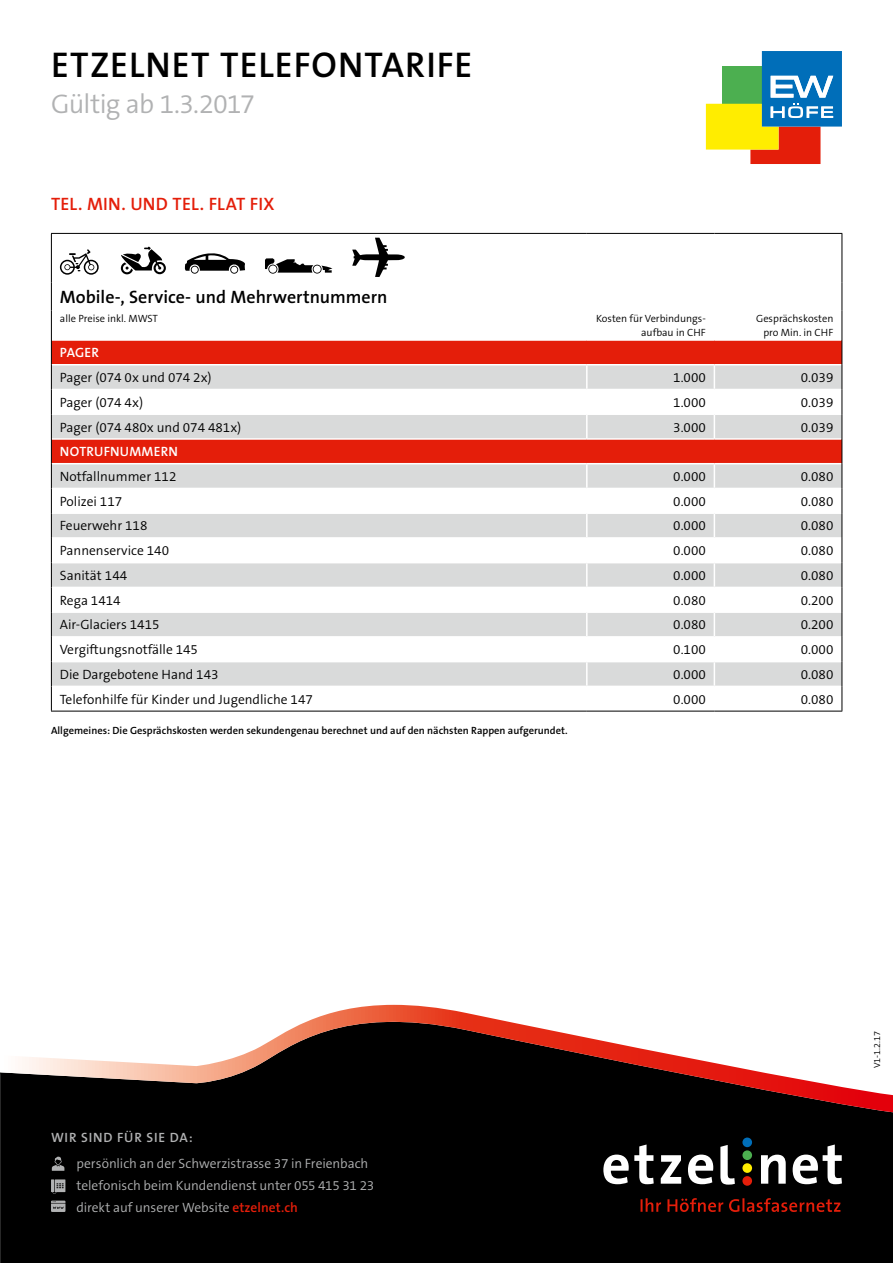
<style>
.page{position:relative;width:893px;height:1263px;background:#fff}
.page>*{position:absolute;margin:0;border:0;box-sizing:border-box;transform-origin:0 0}
.t1{font:600 36px "The Sans B6";letter-spacing:.03em;color:#000}
.t2{font:300 27px "The Sans B4";letter-spacing:-.03em;color:#b1b2b3}
.t3{font:600 18px "The Sans B6";color:#000}
.t4{font:600 18px "The Sans B6";letter-spacing:.01em;color:#e41e0a}
.t5{font:300 13.5px "The Sans B4";color:#000}
.t6{font:300 13.5px/21.8px "The Sans B4";letter-spacing:-.005em;color:#b1b2b3}
.t7{font:600 13.5px "The Sans B6";letter-spacing:.015em;color:#fff}
.t8{font:600 13.5px "The Sans B6";letter-spacing:.06em;color:#b1b2b3}
.t9{font:600 10.5px "The Sans B6";color:#000}
.t10{font:300 10.5px/13.5px "The Sans B4";color:#000;text-align:right}
.t11{font:300 9px "The Sans B4";color:#000}
.s1{font-family:"The Sans B6";font-weight:600;color:#e41e0a}
</style>
<div class="page">
<div style="left:52px;top:341px;width:790px;height:23px;background:#e41e0a"></div>
<svg style="left:52px;top:365px;width:790px;height:321px;fill:#d9dada"></svg>
<hr style="left:586px;top:365px;width:2px;height:24px;background:#fff">
<hr style="left:52px;top:389px;width:535px;height:1px;background:#fff">
<hr style="left:587px;top:389px;width:127px;height:1px;background:#fff">
<hr style="left:586px;top:390px;width:2px;height:23px;background:#fff">
<hr style="left:714px;top:389px;width:128px;height:1px;background:#fff">
<hr style="left:52px;top:413px;width:535px;height:2px;background:#fff">
<hr style="left:587px;top:413px;width:127px;height:2px;background:#fff">
<hr style="left:586px;top:415px;width:2px;height:23px;background:#fff">
<hr style="left:714px;top:413px;width:128px;height:2px;background:#fff">
<svg style="left:714px;top:365px;width:1px;height:73px"></svg>
<hr style="left:52px;top:438px;width:535px;height:2px;background:#fff">
<hr style="left:587px;top:438px;width:127px;height:2px;background:#fff">
<hr style="left:714px;top:438px;width:128px;height:2px;background:#fff">
<hr style="left:52px;top:463px;width:535px;height:1px;background:#fff">
<hr style="left:587px;top:463px;width:127px;height:1px;background:#fff">
<hr style="left:586px;top:464px;width:2px;height:24px;background:#fff">
<hr style="left:714px;top:463px;width:128px;height:1px;background:#fff">
<hr style="left:52px;top:488px;width:535px;height:1px;background:#fff">
<hr style="left:587px;top:488px;width:127px;height:1px;background:#fff">
<hr style="left:586px;top:489px;width:2px;height:23px;background:#fff">
<hr style="left:714px;top:488px;width:128px;height:1px;background:#fff">
<hr style="left:52px;top:512px;width:535px;height:2px;background:#fff">
<hr style="left:587px;top:512px;width:127px;height:2px;background:#fff">
<hr style="left:586px;top:514px;width:2px;height:23px;background:#fff">
<hr style="left:714px;top:512px;width:128px;height:2px;background:#fff">
<hr style="left:52px;top:537px;width:535px;height:2px;background:#fff">
<hr style="left:587px;top:537px;width:127px;height:2px;background:#fff">
<hr style="left:586px;top:539px;width:2px;height:23px;background:#fff">
<hr style="left:714px;top:537px;width:128px;height:2px;background:#fff">
<hr style="left:52px;top:562px;width:535px;height:1px;background:#fff">
<hr style="left:587px;top:562px;width:127px;height:1px;background:#fff">
<hr style="left:586px;top:563px;width:2px;height:24px;background:#fff">
<hr style="left:714px;top:562px;width:128px;height:1px;background:#fff">
<hr style="left:52px;top:587px;width:535px;height:1px;background:#fff">
<hr style="left:587px;top:587px;width:127px;height:1px;background:#fff">
<hr style="left:586px;top:588px;width:2px;height:23px;background:#fff">
<hr style="left:714px;top:587px;width:128px;height:1px;background:#fff">
<hr style="left:52px;top:611px;width:535px;height:2px;background:#fff">
<hr style="left:587px;top:611px;width:127px;height:2px;background:#fff">
<hr style="left:586px;top:613px;width:2px;height:23px;background:#fff">
<hr style="left:714px;top:611px;width:128px;height:2px;background:#fff">
<hr style="left:52px;top:636px;width:535px;height:2px;background:#fff">
<hr style="left:587px;top:636px;width:127px;height:2px;background:#fff">
<hr style="left:586px;top:638px;width:2px;height:23px;background:#fff">
<hr style="left:714px;top:636px;width:128px;height:2px;background:#fff">
<hr style="left:52px;top:661px;width:535px;height:1px;background:#fff">
<hr style="left:587px;top:661px;width:127px;height:1px;background:#fff">
<hr style="left:586px;top:662px;width:2px;height:24px;background:#fff">
<hr style="left:714px;top:661px;width:128px;height:1px;background:#fff">
<svg style="left:714px;top:464px;width:1px;height:247px"></svg>
<hr style="left:51px;top:233px;width:536px;height:1px;background:#000">
<hr style="left:51px;top:234px;width:1px;height:48px;background:#000">
<hr style="left:587px;top:233px;width:127px;height:1px;background:#000">
<hr style="left:714px;top:233px;width:128px;height:1px;background:#000">
<hr style="left:842px;top:234px;width:1px;height:48px;background:#000">
<svg style="left:51px;top:282px;width:1px;height:28px"></svg>
<svg style="left:842px;top:282px;width:1px;height:28px"></svg>
<hr style="left:51px;top:310px;width:1px;height:30px;background:#000">
<hr style="left:842px;top:310px;width:1px;height:30px;background:#000">
<svg style="left:51px;top:340px;width:1px;height:371px"></svg>
<svg style="left:842px;top:340px;width:1px;height:371px"></svg>
<hr style="left:51px;top:711px;width:536px;height:1px;background:#000">
<hr style="left:587px;top:711px;width:127px;height:1px;background:#000">
<hr style="left:714px;top:711px;width:128px;height:1px;background:#000">
<svg style="left:60px;top:249px;width:39px;height:26px"></svg>
<svg style="left:121px;top:247px;width:45px;height:27px"></svg>
<svg style="left:265px;top:258px;width:67px;height:16px"></svg>
<svg style="left:185px;top:253px;width:60px;height:21px"></svg>
<svg style="left:352px;top:238px;width:53px;height:39px"></svg>
<div style="left:0;top:1112px;width:893px;height:151px;background:#000"></div>
<svg style="left:0;top:1004px;width:893px;height:108px"></svg>
<div style="left:742px;top:1137px;width:10px;height:10px;background:#006eb9;border-radius:50%"></div>
<div style="left:742px;top:1150px;width:10px;height:10px;background:#4caf50;border-radius:50%"></div>
<div style="left:742px;top:1163px;width:10px;height:10px;background:#ffed00;border-radius:50%"></div>
<div style="left:742px;top:1176px;width:10px;height:10px;background:#e41e0a;border-radius:50%"></div>
<svg style="left:603px;top:1144px;width:110px;height:40px"></svg>
<svg style="left:720px;top:1145px;width:15px;height:39px"></svg>
<svg style="left:761px;top:1155px;width:25px;height:29px"></svg>
<svg style="left:793px;top:1144px;width:49px;height:40px"></svg>
<svg style="left:640px;top:1198px;width:200px;height:14px;background:#440802"></svg>
<svg style="left:52px;top:1157px;width:12px;height:14px"></svg>
<svg style="left:51px;top:1179px;width:14px;height:15px"></svg>
<svg style="left:51px;top:1200px;width:14px;height:12px"></svg>
<svg style="left:706px;top:51px;width:136px;height:113px"></svg>
<h1 class="t1" style="left:51px;top:46px;width:423px">ETZELNET TELEFONTARIFE</h1>
<h2 class="t2" style="left:51px;top:90px;width:206px">Gültig ab 1.3.2017</h2>
<h3 class="t4" style="left:51px;top:195px;width:225px">TEL. MIN. UND TEL. FLAT FIX</h3>
<h3 class="t3" style="left:60px;top:287px;width:329px">Mobile-, Service- und Mehrwertnummern</h3>
<p class="t10" style="left:60px;top:312px;width:100px">alle Preise inkl. MWST</p>
<p class="t10" style="left:596px;top:312px;width:111px">Kosten für Verbindungs&shy;aufbau in CHF</p>
<p class="t10" style="left:756px;top:312px;width:79px">Gesprächskosten pro Min. in CHF</p>
<p class="t7" style="left:60px;top:346px;width:41px">PAGER</p>
<p class="t5" style="left:60px;top:370px;width:153px">Pager (074 0x und 074 2x)</p>
<p class="t5" style="left:673px;top:370px;width:34px">1.000</p>
<p class="t5" style="left:801px;top:370px;width:34px">0.039</p>
<p class="t5" style="left:60px;top:395px;width:85px">Pager (074 4x)</p>
<p class="t5" style="left:673px;top:395px;width:34px">1.000</p>
<p class="t5" style="left:801px;top:395px;width:34px">0.039</p>
<p class="t5" style="left:60px;top:420px;width:183px">Pager (074 480x und 074 481x)</p>
<p class="t5" style="left:673px;top:420px;width:34px">3.000</p>
<p class="t5" style="left:801px;top:420px;width:34px">0.039</p>
<p class="t7" style="left:60px;top:445px;width:120px">NOTRUFNUMMERN</p>
<p class="t5" style="left:60px;top:469px;width:118px">Notfallnummer 112</p>
<p class="t5" style="left:673px;top:469px;width:34px">0.000</p>
<p class="t5" style="left:801px;top:469px;width:34px">0.080</p>
<p class="t5" style="left:60px;top:494px;width:64px">Polizei 117</p>
<p class="t5" style="left:673px;top:494px;width:34px">0.000</p>
<p class="t5" style="left:801px;top:494px;width:34px">0.080</p>
<p class="t5" style="left:60px;top:519px;width:89px">Feuerwehr 118</p>
<p class="t5" style="left:673px;top:519px;width:34px">0.000</p>
<p class="t5" style="left:801px;top:519px;width:34px">0.080</p>
<p class="t5" style="left:60px;top:544px;width:111px">Pannenservice 140</p>
<p class="t5" style="left:673px;top:544px;width:34px">0.000</p>
<p class="t5" style="left:801px;top:544px;width:34px">0.080</p>
<p class="t5" style="left:60px;top:568px;width:69px">Sanität 144</p>
<p class="t5" style="left:673px;top:568px;width:34px">0.000</p>
<p class="t5" style="left:801px;top:568px;width:34px">0.080</p>
<p class="t5" style="left:60px;top:593px;width:62px">Rega 1414</p>
<p class="t5" style="left:673px;top:593px;width:34px">0.080</p>
<p class="t5" style="left:801px;top:593px;width:34px">0.200</p>
<p class="t5" style="left:60px;top:618px;width:101px">Air-Glaciers 1415</p>
<p class="t5" style="left:673px;top:618px;width:34px">0.080</p>
<p class="t5" style="left:801px;top:618px;width:34px">0.200</p>
<p class="t5" style="left:60px;top:643px;width:140px">Vergiftungsnotfälle 145</p>
<p class="t5" style="left:673px;top:643px;width:34px">0.100</p>
<p class="t5" style="left:801px;top:643px;width:34px">0.000</p>
<p class="t5" style="left:60px;top:667px;width:160px">Die Dargebotene Hand 143</p>
<p class="t5" style="left:673px;top:667px;width:34px">0.000</p>
<p class="t5" style="left:801px;top:667px;width:34px">0.080</p>
<p class="t5" style="left:60px;top:692px;width:254px">Telefonhilfe für Kinder und Jugendliche 147</p>
<p class="t5" style="left:673px;top:692px;width:34px">0.000</p>
<p class="t5" style="left:801px;top:692px;width:34px">0.080</p>
<p class="t9" style="left:51px;top:725px;width:518px">Allgemeines: Die Gesprächskosten werden sekundengenau berechnet und auf den nächsten Rappen aufgerundet.</p>
<p class="t8" style="left:51px;top:1131px;width:143px">WIR SIND FÜR SIE DA:</p>
<p class="t6" style="left:77px;top:1153px;width:299px">persönlich an der Schwerzistrasse 37 in Freienbach telefonisch beim Kundendienst unter 055 415 31 23 direkt auf unserer Website <span class="s1">etzelnet.ch</span></p>
<p class="t11" style="left:872px;top:1068px;width:39px;rotate:-90deg">V1-1.2.17</p>
</div>
